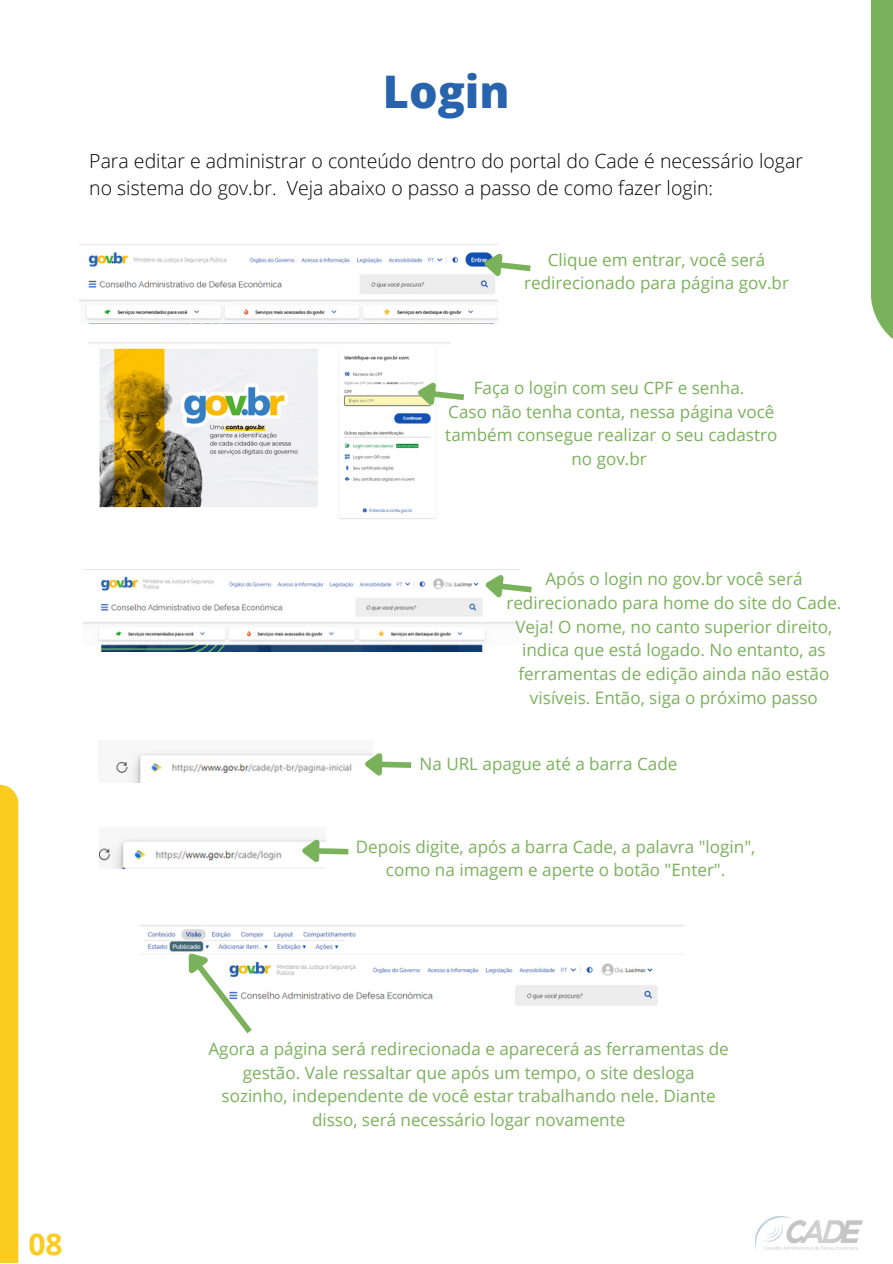
<style>
.page{position:relative;width:893px;height:1264px;background:#fff}
.page>*{position:absolute;margin:0;border:0;box-sizing:border-box;transform-origin:0 0}
.t1{font:800 45px "Open Sans";color:#2864ae}
.t2{font:700 30px "Open Sans";color:#facc1f}
.t3{font:300 19.5px/27px "Open Sans";color:#000}
.t4{font:17.1px/23.5px "Open Sans";color:#7ab15b;text-align:center}
</style>
<div class="page">
<img style="left:79px;top:252px;width:418px;height:69px">
<svg style="left:476px;top:244px;width:55px;height:38px"></svg>
<img style="left:88px;top:342px;width:362px;height:177px">
<svg style="left:409px;top:372px;width:55px;height:39px"></svg>
<img style="left:84px;top:569px;width:435px;height:82px">
<svg style="left:477px;top:569px;width:55px;height:34px"></svg>
<img style="left:98px;top:751px;width:260px;height:31px">
<img style="left:99px;top:838px;width:196px;height:30px">
<svg style="left:358px;top:751px;width:54px;height:25px"></svg>
<svg style="left:295px;top:838px;width:54px;height:24px"></svg>
<img style="left:141px;top:925px;width:542px;height:81px">
<svg style="left:173px;top:936px;width:84px;height:98px"></svg>
<img style="left:755px;top:1216px;width:107px;height:34px">
<div style="left:0;top:783px;width:18px;height:479px;background:#facc1f"></div>
<div style="left:870px;top:0;width:22px;height:378px;background:#7ab15b"></div>
<h1 class="t1" style="left:383px;top:60px;width:128px">Login</h1>
<p class="t3" style="left:89px;top:147px;width:715px">Para editar e administrar o conteúdo dentro do portal do Cade é necessário logar no sistema do gov.br. Veja abaixo o passo a passo de como fazer login:</p>
<p class="t4" style="left:524px;top:247px;width:266px">Clique em entrar, você será redirecionado para página gov.br</p>
<p class="t4" style="left:445px;top:375px;width:333px">Faça o login com seu CPF e senha.<br>Caso não tenha conta, nessa página você também consegue realizar o seu cadastro no gov.br</p>
<p class="t4" style="left:506px;top:567px;width:336px">Após o login no gov.br você será redirecionado para home do site do Cade.<br>Veja! O nome, no canto superior direito, indica que está logado. No entanto, as ferramentas de edição ainda não estão visíveis. Então, siga o próximo passo</p>
<p class="t4" style="left:419px;top:751px;width:259px">Na URL apague até a barra Cade</p>
<p class="t4" style="left:356px;top:834px;width:401px">Depois digite, após a barra Cade, a palavra "login", como na imagem e aperte o botão "Enter".</p>
<h2 class="t2" style="left:28px;top:1223px;width:36px">08</h2>
<p class="t4" style="left:208px;top:1036px;width:522px">Agora a página será redirecionada e aparecerá as ferramentas de gestão. Vale ressaltar que após um tempo, o site desloga sozinho, independente de você estar trabalhando nele. Diante disso, será necessário logar novamente</p>
</div>
